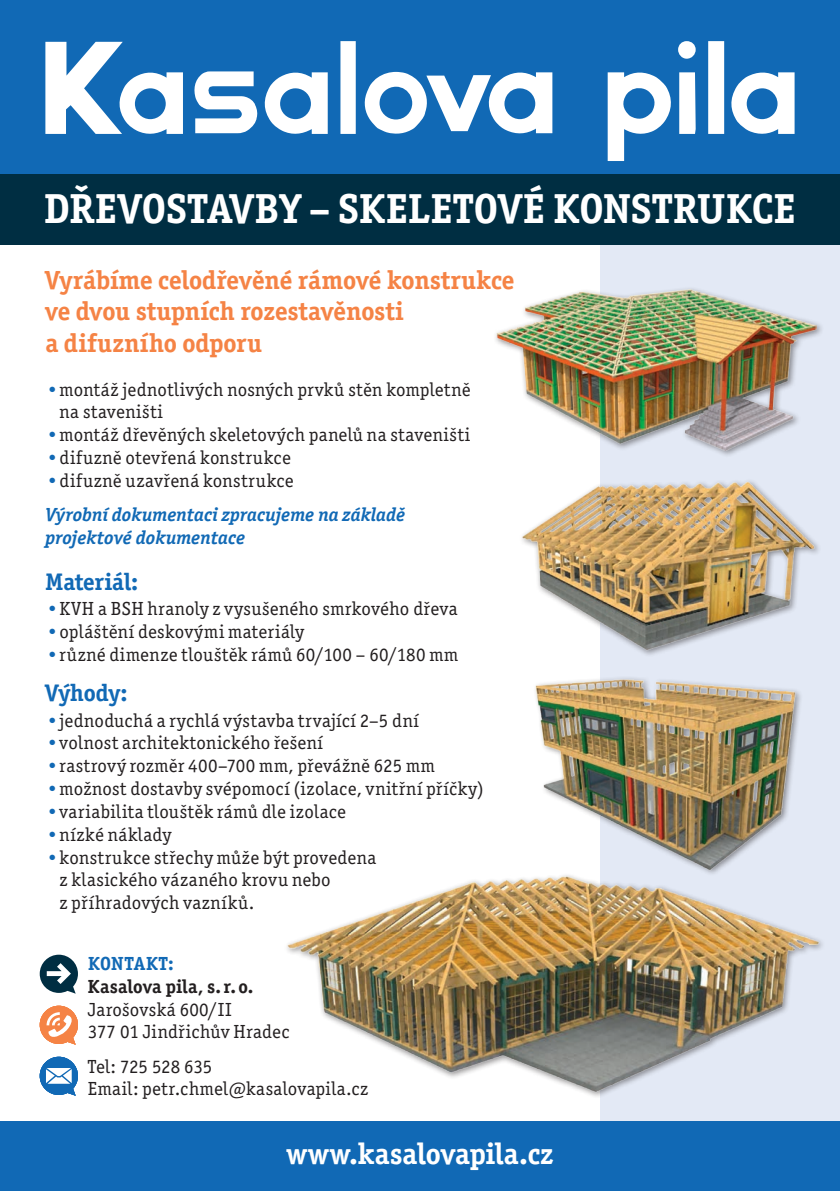
<style>
.page{position:relative;width:840px;height:1191px;background:#fff}
.page>*{position:absolute;margin:0;border:0;box-sizing:border-box;transform-origin:0 0}
.t1{font:700 42px "Officina Serif Itc TOT";letter-spacing:.015em;color:#fff}
.t2{font:700 30px "Officina Serif Itc TOT";letter-spacing:.01em;color:#fff}
.t3{font:700 26.2px/31.4px "Officina Serif Itc TOT";color:#f58345}
.t4{font:700 24px "Officina Serif Itc TOT";letter-spacing:.01em;color:#1169b5}
.t5{font:19px/22.8px "Officina Serif Itc TOT";letter-spacing:.025em;color:#231f20}
.t6{font:italic 700 19px/34.2px "Officina Serif Itc TOT";letter-spacing:.005em;color:#1169b5}
.t7{font:700 19px "Officina Serif Itc TOT";color:#231f20}
.t8{font:700 19px "Officina Serif Itc TOT";letter-spacing:.045em;color:#1169b5}
.s1{color:#1169b5}
.s2{font-weight:400;font-style:normal}
.s3{font-weight:400;font-style:normal;color:#231f20}
</style>
<div class="page">
<div style="left:600px;top:230px;width:239px;height:961px;background:#e3e9f5"></div>
<div style="left:0;top:1121px;width:839px;height:70px;background:#1169b5"></div>
<div style="left:0;top:0;width:839px;height:177px;background:#1169b5"></div>
<div style="left:0;top:174px;width:839px;height:71px;background:#002e42"></div>
<svg style="left:45px;top:41px;width:749px;height:120px"></svg>
<svg style="left:40px;top:1005px;width:38px;height:39px"></svg>
<svg style="left:40px;top:1056px;width:38px;height:39px"></svg>
<svg style="left:40px;top:954px;width:38px;height:39px"></svg>
<img style="left:287px;top:879px;width:536px;height:218px">
<img style="left:522px;top:481px;width:297px;height:174px">
<img style="left:517px;top:678px;width:297px;height:208px">
<div style="left:493px;top:286px;width:330px;height:172px;background:#231f20;opacity:.5"></div>
<img style="left:496px;top:289px;width:320px;height:162px">
<h1 class="t1" style="left:44px;top:183px;width:752px">Dřevostavby – skeletové konstrukce</h1>
<h3 class="t3" style="left:45px;top:264px;width:470px">Vyrábíme celodřevěné rámové konstrukce ve dvou stupních rozestavěnosti<br>a difuzního odporu</h3>
<p class="t5" style="left:60px;top:378px;width:412px;text-indent:-14px"><span class="s1">•</span>montáž jednotlivých nosných prvků stěn kompletně na staveništi</p>
<p class="t5" style="left:45px;top:423px;width:426px"><span class="s1">•</span>montáž dřevěných skeletových panelů na staveništi</p>
<p class="t5" style="left:45px;top:446px;width:247px"><span class="s1">•</span>difuzně otevřená konstrukce</p>
<p class="t6" style="left:45px;top:463px;width:361px"><span class="s2">•</span><span class="s3">difuzně uzavřená konstrukce<br></span>Výrobní dokumentaci zpracujeme na základě</p>
<p class="t6" style="left:45px;top:520px;width:201px">projektové dokumentace</p>
<p class="t4" style="left:45px;top:566px;width:94px">Materiál:</p>
<p class="t5" style="left:45px;top:597px;width:413px"><span class="s1">•</span>KVH a BSH hranoly z vysušeného smrkového dřeva</p>
<p class="t5" style="left:45px;top:620px;width:260px"><span class="s1">•</span>opláštění deskovými materiály</p>
<p class="t5" style="left:45px;top:643px;width:414px"><span class="s1">•</span>různé dimenze tlouštěk rámů 60/100 – 60/180 mm</p>
<p class="t4" style="left:45px;top:678px;width:83px">Výhody:</p>
<p class="t5" style="left:45px;top:709px;width:375px"><span class="s1">•</span>jednoduchá a rychlá výstavba trvající 2–5 dní</p>
<p class="t5" style="left:45px;top:732px;width:279px"><span class="s1">•</span>volnost architektonického řešení</p>
<p class="t5" style="left:45px;top:754px;width:391px"><span class="s1">•</span>rastrový rozměr 400–700 mm, převážně 625 mm</p>
<p class="t5" style="left:45px;top:777px;width:439px"><span class="s1">•</span>možnost dostavby svépomocí (izolace, vnitřní příčky)</p>
<p class="t5" style="left:45px;top:800px;width:302px"><span class="s1">•</span>variabilita tlouštěk rámů dle izolace</p>
<p class="t5" style="left:45px;top:823px;width:127px"><span class="s1">•</span>nízké náklady</p>
<p class="t5" style="left:60px;top:846px;width:318px;text-indent:-14px"><span class="s1">•</span>konstrukce střechy může být provedena z klasického vázaného krovu nebo<br>z příhradových vazníků.</p>
<p class="t8" style="left:88px;top:951px;width:87px">Kontakt:</p>
<p class="t7" style="left:88px;top:974px;width:167px">Kasalova pila, s.r. o.</p>
<p class="t5" style="left:88px;top:998px;width:203px">Jarošovská 600/II<br>377 01 Jindřichův Hradec</p>
<p class="t5" style="left:88px;top:1055px;width:282px">Tel: 725 528 635<br>Email: petr.chmel@kasalovapila.cz</p>
<h2 class="t2" style="left:286px;top:1135px;width:268px">www.kasalovapila.cz</h2>
</div>
